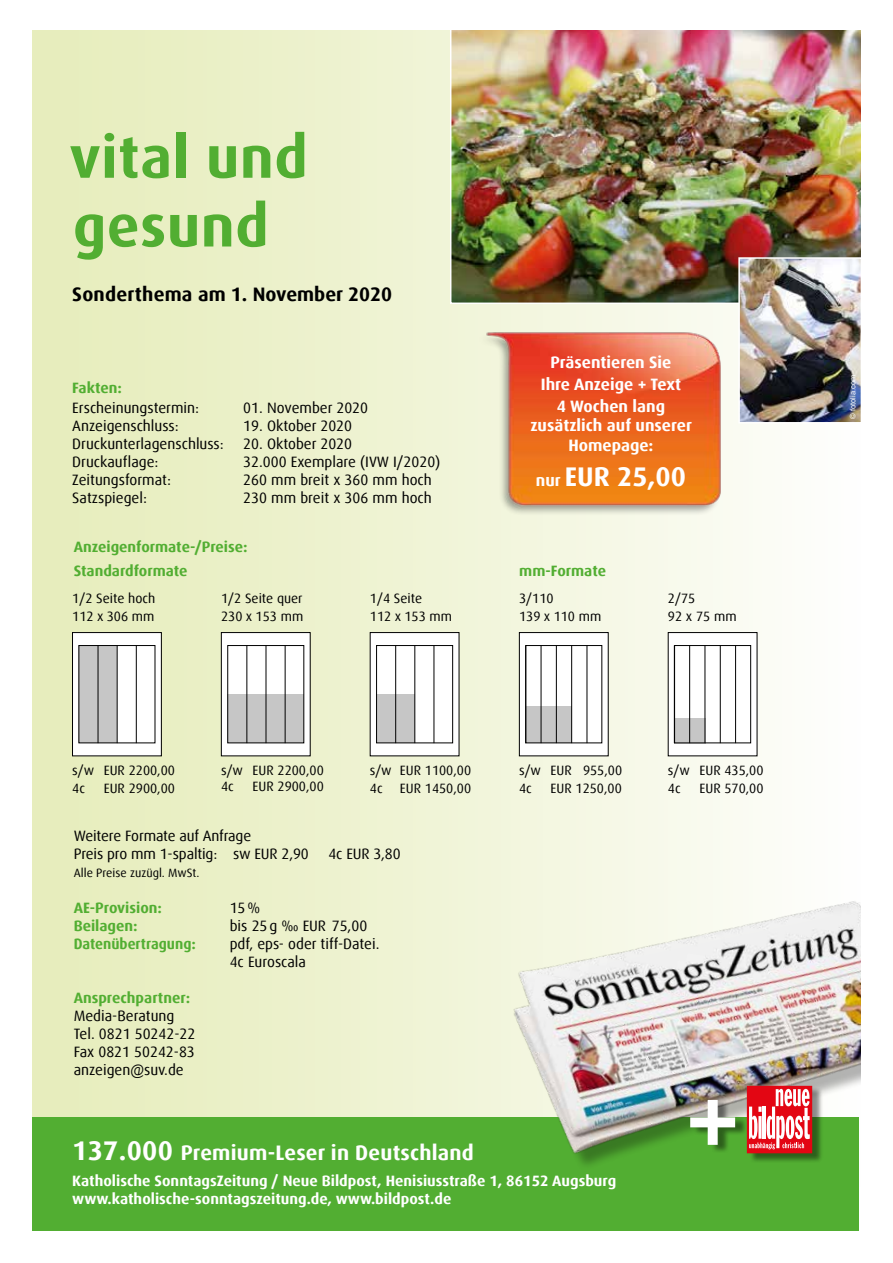
<style>
.page{position:relative;width:893px;height:1263px;background:#fff}
.page>*{position:absolute;margin:0;border:0;box-sizing:border-box;transform-origin:0 0}
.t1{font:700 58.5px/68.7px "Dax Offc Pro";letter-spacing:.01em;color:#52ae32}
.t2{font:700 27px "Dax Offc Pro";color:#fff}
.t3{font:700 21px "Dax Offc Pro";letter-spacing:.01em;color:#fff}
.t4{font:700 19.5px "Dax Offc Pro";color:#000}
.t5{font:700 16.5px/21.9px "Dax Offc Pro";color:#fff;text-align:center}
.t6{font:15px/18px "Dax Offc Pro";color:#000}
.t7{font:700 15px/18px "Dax Offc Pro";color:#fff}
.t8{font:700 15px/24.3px "Dax Offc Pro";color:#52ae32}
.t9{font:700 15px "Dax Offc Pro";color:#52ae32;scale:.95 1}
.t10{font:13.5px/18px "Dax Offc Pro";color:#000}
.t11{font:12px "Dax Offc Pro";color:#000}
.t12{font:7.5px "Arial";color:#fff}
.s1{font-size:16.5px}
.s2{font-size:27px}
</style>
<div class="page">
<div style="left:30px;top:26px;width:833px;height:1161px;background:linear-gradient(to right,#e5ecb8,#fcfcfa)"></div>
<div style="left:30px;top:1118px;width:829px;height:124px;background:#52ae32"></div>
<img style="left:489px;top:884px;width:372px;height:303px">
<div style="left:73px;top:632px;width:88px;height:124px;background:#fff"></div>
<div style="left:72px;top:632px;width:90px;height:124px;border:1px solid #000"></div>
<div style="left:221px;top:632px;width:89px;height:124px;background:#fff"></div>
<div style="left:221px;top:632px;width:89px;height:124px;border:1px solid #000"></div>
<div style="left:370px;top:632px;width:89px;height:124px;background:#fff"></div>
<div style="left:79px;top:645px;width:38px;height:98px;background:#c6c6c6"></div>
<div style="left:228px;top:694px;width:76px;height:49px;background:#c6c6c6"></div>
<div style="left:376px;top:694px;width:38px;height:49px;background:#c6c6c6"></div>
<hr style="left:247px;top:645px;width:1px;height:98px;background:#000">
<hr style="left:266px;top:645px;width:1px;height:98px;background:#000">
<hr style="left:285px;top:645px;width:1px;height:98px;background:#000">
<div style="left:668px;top:632px;width:89px;height:124px;background:#fff"></div>
<div style="left:675px;top:719px;width:31px;height:25px;background:#c6c6c6"></div>
<div style="left:519px;top:632px;width:89px;height:124px;background:#fff"></div>
<div style="left:519px;top:632px;width:89px;height:124px;border:1px solid #000"></div>
<div style="left:526px;top:706px;width:46px;height:37px;background:#c6c6c6"></div>
<div style="left:674px;top:645px;width:77px;height:98px;border:1px solid #000"></div>
<hr style="left:689px;top:645px;width:1px;height:98px;background:#000">
<hr style="left:705px;top:645px;width:1px;height:98px;background:#000">
<hr style="left:720px;top:645px;width:1px;height:98px;background:#000">
<hr style="left:735px;top:645px;width:1px;height:98px;background:#000">
<hr style="left:525px;top:645px;width:1px;height:98px;background:#000">
<hr style="left:541px;top:645px;width:1px;height:98px;background:#000">
<hr style="left:556px;top:645px;width:1px;height:98px;background:#000">
<hr style="left:571px;top:645px;width:1px;height:98px;background:#000">
<hr style="left:587px;top:645px;width:1px;height:98px;background:#000">
<hr style="left:98px;top:645px;width:1px;height:98px;background:#000">
<hr style="left:117px;top:645px;width:1px;height:98px;background:#000">
<hr style="left:136px;top:645px;width:1px;height:98px;background:#000">
<div style="left:227px;top:645px;width:77px;height:98px;border:1px solid #000"></div>
<hr style="left:395px;top:645px;width:1px;height:98px;background:#000">
<hr style="left:415px;top:645px;width:1px;height:98px;background:#000">
<hr style="left:434px;top:645px;width:1px;height:98px;background:#000">
<div style="left:376px;top:645px;width:77px;height:98px;border:1px solid #000"></div>
<img style="left:453px;top:30px;width:408px;height:271px">
<img style="left:741px;top:260px;width:118px;height:160px">
<div style="left:738px;top:257px;width:124px;height:166px;border:2px solid #fff"></div>
<div style="left:749px;top:1086px;width:74px;height:77px;background:#000;opacity:.45"></div>
<div style="left:747px;top:1086px;width:65px;height:66px;background:#e30613"></div>
<svg style="left:749px;top:1089px;width:61px;height:60px"></svg>
<div style="left:747px;top:1086px;width:65px;height:67px;border:1px solid #e30613"></div>
<div style="left:693px;top:1099px;width:54px;height:54px;background:#000;opacity:.45"></div>
<svg style="left:690px;top:1100px;width:45px;height:45px"></svg>
<img style="left:480px;top:313px;width:267px;height:220px">
<div style="left:0;top:1231px;width:893px;height:32px;background:#fff"></div>
<div style="left:0;top:0;width:32px;height:1263px;background:#fff"></div>
<div style="left:0;top:0;width:893px;height:30px;background:#fff"></div>
<div style="left:861px;top:0;width:32px;height:1263px;background:#fff"></div>
<h1 class="t1" style="left:69px;top:124px;width:240px">vital und gesund</h1>
<h3 class="t4" style="left:72px;top:282px;width:321px">Sonderthema am 1. November 2020</h3>
<p class="t8" style="left:72px;top:375px;width:51px">Fakten:</p>
<p class="t6" style="left:72px;top:399px;width:128px">Erscheinungstermin:</p>
<p class="t6" style="left:243px;top:399px;width:126px">01. November 2020</p>
<p class="t6" style="left:72px;top:417px;width:108px">Anzeigenschluss:</p>
<p class="t6" style="left:243px;top:417px;width:110px">19. Oktober 2020</p>
<p class="t6" style="left:72px;top:435px;width:153px">Druckunterlagenschluss:</p>
<p class="t6" style="left:243px;top:435px;width:110px">20. Oktober 2020</p>
<p class="t6" style="left:72px;top:453px;width:88px">Druckauflage:</p>
<p class="t6" style="left:243px;top:453px;width:199px">32.000 Exemplare (IVW I/2020)</p>
<p class="t6" style="left:72px;top:471px;width:100px">Zeitungsformat:</p>
<p class="t6" style="left:243px;top:471px;width:190px">260 mm breit x 360 mm hoch</p>
<p class="t6" style="left:72px;top:489px;width:76px">Satzspiegel:</p>
<p class="t6" style="left:243px;top:489px;width:190px">230 mm breit x 306 mm hoch</p>
<p class="t8" style="left:74px;top:535px;width:175px">Anzeigenformate-/Preise:<br>Standardformate</p>
<p class="t10" style="left:72px;top:589px;width:85px">1/2 Seite hoch<br>112 x 306 mm</p>
<p class="t10" style="left:221px;top:589px;width:84px">1/2 Seite quer<br>230 x 153 mm</p>
<p class="t10" style="left:370px;top:589px;width:84px">1/4 Seite<br>112 x 153 mm</p>
<p class="t5" style="left:541px;top:351px;width:142px">Präsentieren Sie<br>Ihre Anzeige + Text<br>4 Wochen lang</p>
<p class="t5" style="left:530px;top:416px;width:163px;line-height:19.8px">zusätzlich auf unserer<br>Homepage:</p>
<h2 class="t2" style="left:536px;top:459px;width:152px"><span class="s1">nur</span> EUR 25,00</h2>
<p class="t8" style="left:519px;top:559px;width:88px">mm-Formate</p>
<p class="t10" style="left:519px;top:589px;width:84px">3/110<br>139 x 110 mm</p>
<p class="t10" style="left:668px;top:589px;width:70px">2/75<br>92 x 75 mm</p>
<p class="t10" style="left:72px;top:761px;width:104px">s/w EUR 2200,00<br>4c</p>
<p class="t10" style="left:104px;top:779px;width:73px">EUR 2900,00</p>
<p class="t10" style="left:221px;top:762px;width:104px;line-height:16.2px">s/w EUR 2200,00<br>4c</p>
<p class="t10" style="left:253px;top:777px;width:73px">EUR 2900,00</p>
<p class="t10" style="left:370px;top:761px;width:103px">s/w EUR 1100,00<br>4c</p>
<p class="t10" style="left:400px;top:779px;width:73px">EUR 1450,00</p>
<p class="t6" style="left:74px;top:827px;width:237px">Weitere Formate auf Anfrage<br>Preis pro mm 1-spaltig: sw EUR 2,90</p>
<p class="t6" style="left:329px;top:845px;width:74px">4c EUR 3,80</p>
<p class="t11" style="left:74px;top:865px;width:127px">Alle Preise zuzügl. MwSt.</p>
<p class="t8" style="left:74px;top:896px;width:90px">AE-Provision:</p>
<p class="t6" style="left:230px;top:899px;width:32px">15%</p>
<p class="t8" style="left:74px;top:914px;width:65px">Beilagen:</p>
<p class="t6" style="left:230px;top:917px;width:139px">bis 25g ‰ EUR 75,00</p>
<p class="t9" style="left:74px;top:934px;width:130px">Datenübertragung:</p>
<p class="t6" style="left:230px;top:935px;width:151px">pdf, eps- oder tiff-Datei.<br>4c Euroscala</p>
<p class="t8" style="left:74px;top:986px;width:118px">Ansprechpartner:</p>
<p class="t6" style="left:74px;top:1007px;width:123px">Media-Beratung<br>Tel. 0821 50242-22<br>Fax 0821 50242-83 anzeigen@suv.de</p>
<p class="t10" style="left:519px;top:761px;width:105px">s/w EUR 955,00<br>4c</p>
<p class="t10" style="left:551px;top:779px;width:73px">EUR 1250,00</p>
<p class="t10" style="left:668px;top:761px;width:97px">s/w EUR 435,00<br>4c</p>
<p class="t10" style="left:699px;top:779px;width:66px">EUR 570,00</p>
<h3 class="t3" style="left:72px;top:1139px;width:403px"><span class="s2">137.000</span> Premium-Leser in Deutschland</h3>
<p class="t7" style="left:72px;top:1172px;width:545px">Katholische SonntagsZeitung / Neue Bildpost, Henisiusstraße 1, 86152 Augsburg www.katholische-sonntagszeitung.de, www.bildpost.de</p>
<p class="t12" style="left:848px;top:419px;width:45px;rotate:-90deg">© fotolia.com</p>
</div>
